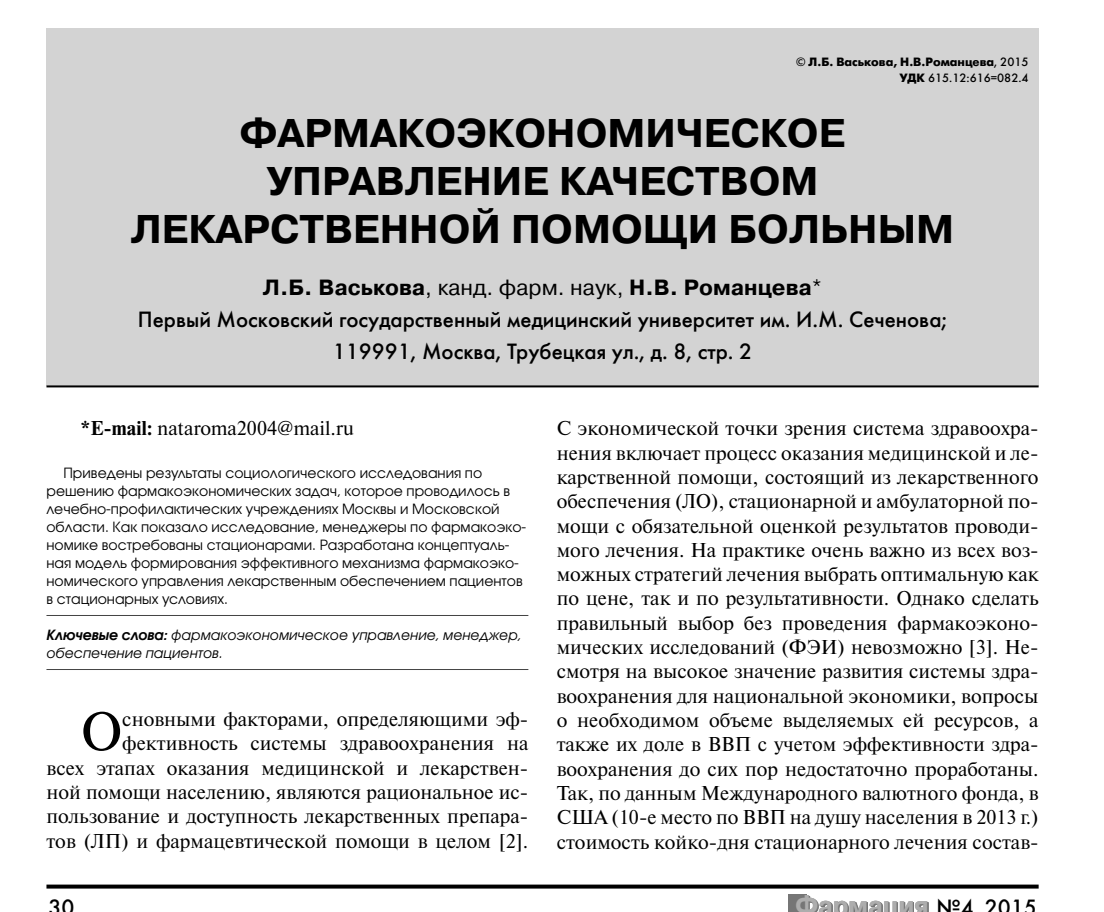
<style>
.page{position:relative;width:1104px;height:912px;background:#fff}
.page>*{position:absolute;margin:0;border:0;box-sizing:border-box;transform-origin:0 0}
.t1{font:54.8px "Newton C";color:#000}
.t2{font:700 40px/48px "Pragmatica C";color:#000;text-align:center}
.t3{font:700 27px "Pragmatica C";color:#767676;scale:.9 1}
.t4{font:22px/32px "Futura Futuris C";color:#000;text-align:center}
.t5{font:700 22px "Pragmatica C";color:#000}
.t6{font:20px/24.4px "Newton C";color:#000;text-align:right}
.t7{font:14px/18px "Avant Garde Gothic C";color:#000}
.t8{font:italic 14px/18px "Avant Garde Gothic C";color:#000}
.t9{font:700 12px/16px "Futura Futuris C";color:#000;text-align:right}
.s1{font-weight:400}
.s2{font-weight:700}
</style>
<div class="page">
<svg style="left:46px;top:884px;width:993px;height:4px;background:#252525"></svg>
<div style="left:788px;top:894px;width:19px;height:18px;background:#767676"></div>
<hr style="left:46px;top:615px;width:482px;height:1px;background:#444">
<hr style="left:46px;top:669px;width:482px;height:1px;background:#444">
<div style="left:46px;top:28px;width:993px;height:357px;background:#d3d3d3"></div>
<hr style="left:46px;top:385px;width:993px;height:2px;background:#000">
<p class="t9" style="left:796px;top:55px;width:234px"><span class="s1">©</span> Л.Б. Васькова, Н.В.Романцева<span class="s1">, 2015<br></span>УДК <span class="s1">615.12:616=082.4</span></p>
<h2 class="t2" style="left:131px;top:112px;width:825px">ФАРМАКОЭКОНОМИЧЕСКОЕ<br>УПРАВЛЕНИЕ КАЧЕСТВОМ<br>ЛЕКАРСТВЕННОЙ ПОМОЩИ БОЛЬНЫМ</h2>
<p class="t5" style="left:263px;top:279px;width:561px">Л.Б. Васькова<span class="s1">, канд. фарм. наук,</span> Н.В. Романцева<span class="s1">*</span></p>
<p class="t4" style="left:138px;top:305px;width:811px">Первый Московский государственный медицинский университет им. И.М. Сеченова;<br>119991, Москва, Трубецкая ул., д. 8, стр. 2</p>
<p class="t6" style="left:80px;top:418px;width:275px"><span class="s2">*E-mail:</span> nataroma2004@mail.ru</p>
<p class="t7" style="left:46px;top:465px;width:481px;text-indent:17px">Приведены результаты социологического исследования по решению фармакоэкономических задач, которое проводилось в лечебно-профилактических учреждениях Москвы и Московской области. Как показало исследование, менеджеры по фармакоэко&shy;номике востребованы стационарами. Разработана концептуаль&shy;ная модель формирования эффективного механизма фармакоэко&shy;номического управления лекарственным обеспечением пациентов в стационарных условиях.</p>
<p class="t8" style="left:46px;top:627px;width:477px"><span class="s2">Ключевые слова:</span> фармакоэкономическое управление, менеджер, обеспечение пациентов.</p>
<h1 class="t1" style="left:80px;top:712px;width:43px">О</h1>
<p class="t6" style="left:46px;top:708px;width:483px">сновными факторами, определяющими эф&shy;фективность системы здравоохранения на<br>всех этапах оказания медицинской и лекарствен&shy;ной помощи населению, являются рациональное ис&shy;пользование и доступность лекарственных препара&shy;тов (ЛП) и фармацевтической помощи в целом [2].</p>
<p class="t6" style="left:557px;top:418px;width:483px;text-align:justify">С экономической точки зрения система здравоохра&shy;нения включает процесс оказания медицинской и ле&shy;карственной помощи, состоящий из лекарственного обеспечения (ЛО), стационарной и амбулаторной по&shy;мощи с обязательной оценкой результатов проводи&shy;мого лечения. На практике очень важно из всех воз&shy;можных стратегий лечения выбрать оптимальную как по цене, так и по результативности. Однако сделать правильный выбор без проведения фармакоэконо&shy;мических исследований (ФЭИ) невозможно [3]. Не&shy;смотря на высокое значение развития системы здра&shy;воохранения для национальной экономики, вопросы о необходимом объеме выделяемых ей ресурсов, а также их доле в ВВП с учетом эффективности здра&shy;воохранения до сих пор недостаточно проработаны.<br>Так, по данным Международного валютного фонда, в США (10-е место по ВВП на душу населения в 2013 г.) стоимость койко-дня стационарного лечения состав-</p>
<h3 class="t3" style="left:797px;top:896px;width:150px">Фармация</h3>
<p class="t4" style="left:48px;top:893px;width:27px">30</p>
<p class="t4" style="left:937px;top:893px;width:102px">№4 2015</p>
</div>
